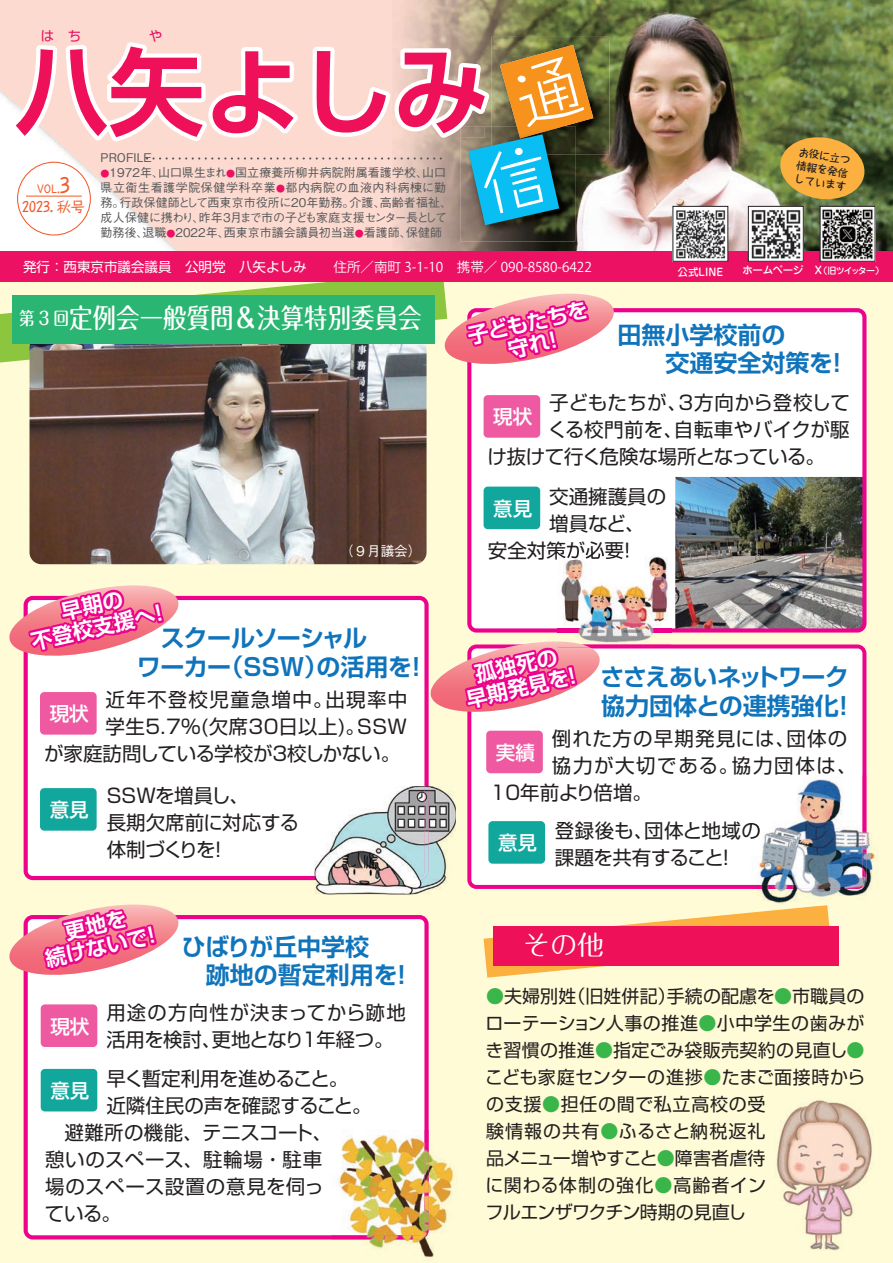
<style>
.page{position:relative;width:893px;height:1263px;background:#fff}
.page>*{position:absolute;margin:0;border:0;box-sizing:border-box;transform-origin:0 0}
.t1{font:700 94.95px "Shin Go Pr 5 De";color:#ee1059}
.t2{font:500 27px "Maru Fo Pro";color:#fff;scale:.87 1}
.t3{font:27px "Maru Fo Pro";color:#fff}
.t4{font:700 24px/28.5px "Shin Go Pr 5 De";color:#1074bc}
.t5{font:700 24px/28.5px "Shin Go Pr 5 De";letter-spacing:-.025em;color:#1074bc}
.t6{font:700 24px/28.5px "Shin Go Pr 5 De";letter-spacing:-.02em;color:#1074bc}
.t7{font:700 21px/22.5px "Shin Go Pr 5 De";color:#fff;text-align:center}
.t8{font:19.5px/27px "Shin Go Pr 5";color:#231f20}
.t9{font:19.5px "Shin Go Pr 5";letter-spacing:.02em;color:#231f20}
.t10{font:19.5px "Shin Go Pr 5";letter-spacing:-.025em;color:#231f20}
.t11{font:500 19.5px "Shin Go Pr 5";color:#fff}
.t12{font:19.5px "Shin Go Pr 5";letter-spacing:.065em;color:#231f20}
.t13{font:19.5px "Shin Go Pr 5";letter-spacing:.055em;color:#231f20}
.t14{font:19.5px "Shin Go Pr 5";letter-spacing:.08em;color:#231f20}
.t15{font:19.5px "Shin Go Pr 5";letter-spacing:.035em;color:#231f20}
.t16{font:19.5px "Shin Go Pr 5";letter-spacing:-.03em;color:#231f20}
.t17{font:18px/27px "Shin Go Pr 5";letter-spacing:.01em;color:#231f20}
.t18{font:500 13.95px "Taka Hand Std";color:#f15929}
.t19{font:13.5px "Koz Go Pr 6 N";color:#fff}
.t20{font:500 13.5px "Gothic BBB Pr 5";color:#fff}
.t21{font:500 12px/15px "Gothic BBB Pr 5";letter-spacing:.005em;color:#57585a}
.t22{font:500 10.8px "Taka Hand Std";color:#f15929}
.t23{font:700 10.5px/13.5px "Taka Hand Std De";color:#231f20;text-align:justify}
.t24{font:500 10.5px "Jun 34 Pro";color:#fff}
.t25{font:500 9px "Jun 34 Pro";letter-spacing:-.13em;color:#fff}
.s1{font-size:20.1px}
.s2{font-size:9px;color:#ec1163}
.s3{font-family:"Shin Go Pr 5"}
.s4{font-size:10.5px}
.s5{font-size:18px}
.s6{font-family:"Koz Go Pr 6 N";color:#3ab54a}
</style>
<div class="page">
<img style="left:0;top:0;width:893px;height:1263px">
<svg style="left:460px;top:45px;width:133px;height:180px;background:#798b70"></svg>
<h1 class="t1" style="left:14px;top:14px;width:476px">八矢よしみ</h1>
<p class="t22" style="left:37px;top:181px;width:35px">VOL.<span class="s1">3</span></p>
<p class="t18" style="left:22px;top:197px;width:64px">2023. 秋号</p>
<p class="t21" style="left:100px;top:149px;width:53px">PROFILE</p>
<p class="t21" style="left:100px;top:164px;width:353px"><span class="s2">●</span>1972年、山口県生まれ<span class="s2">●</span>国立療養所柳井病院附属看護学校、山口県立衛生看護学院保健学科卒業<span class="s2">●</span>都内病院の血液内科病棟に勤務。行政保健師として西東京市役所に20年勤務。介護、高齢者福祉、成人保健に携わり、昨年3月まで市の子ども家庭支援センター長として勤務後、退職<span class="s2">●</span>2022年、西東京市議会議員初当選<span class="s2">●</span>看護師、保健師</p>
<p class="t19" style="left:23px;top:260px;width:597px"><span class="s3">発行：西東京市議会議員　公明党　八矢よしみ　　</span>住所／南町 3-1-10　携帯／ 090-8580-6422　　</p>
<p class="t23" style="left:800px;top:144px;width:54px;rotate:9deg">お役に立つ情報を発信しています</p>
<p class="t24" style="left:678px;top:263px;width:47px">公式LINE</p>
<p class="t25" style="left:742px;top:263px;width:143px"><span class="s4">ホームページ X</span>（旧ツイッター）</p>
<h2 class="t2" style="left:19px;top:297px;width:464px"><span class="s5">第 3 回</span>定例会一般質問＆決算特別委員会</h2>
<p class="t20" style="left:340px;top:540px;width:83px">（９月議会）</p>
<p class="t7" style="left:24px;top:607px;width:142px;rotate:-13deg">早期の<br>不登校支援へ！</p>
<p class="t5" style="left:137px;top:622px;width:293px">　スクールソーシャル<br>ワーカー（SSW）の活用を！</p>
<p class="t12" style="left:106px;top:684px;width:303px">近年不登校児童急増中。出現率中</p>
<p class="t9" style="left:106px;top:711px;width:303px">学生5.7%(欠席30日以上)。SSW</p>
<p class="t8" style="left:44px;top:738px;width:357px">が家庭訪問している学校が3校しかない。</p>
<p class="t8" style="left:107px;top:780px;width:194px">SSWを増員し、<br>長期欠席前に対応する体制づくりを！</p>
<p class="t11" style="left:50px;top:698px;width:40px">現状</p>
<p class="t11" style="left:50px;top:794px;width:40px">意見</p>
<p class="t7" style="left:38px;top:925px;width:120px;rotate:-13deg">更地を<br>続けないで！</p>
<p class="t4" style="left:182px;top:930px;width:225px">ひばりが丘中学校<br>　跡地の暫定利用を!</p>
<p class="t8" style="left:106px;top:997px;width:301px">用途の方向性が決まってから跡地活用を検討、更地となり１年経つ。</p>
<p class="t16" style="left:106px;top:1062px;width:243px">早く暫定利用を進めること。</p>
<p class="t8" style="left:106px;top:1090px;width:267px">近隣住民の声を確認すること。</p>
<p class="t8" style="left:45px;top:1117px;width:288px">　避難所の機能、テニスコート、</p>
<p class="t15" style="left:45px;top:1143px;width:279px">憩いのスペース、駐輪場・駐車</p>
<p class="t8" style="left:45px;top:1171px;width:280px">場のスペース設置の意見を伺っ</p>
<p class="t8" style="left:45px;top:1198px;width:78px">ている。</p>
<p class="t11" style="left:50px;top:1010px;width:40px">現状</p>
<p class="t11" style="left:50px;top:1075px;width:40px">意見</p>
<p class="t7" style="left:465px;top:324px;width:124px;rotate:-13deg">子どもたちを守れ！</p>
<p class="t4" style="left:617px;top:318px;width:225px">田無小学校前の<br>　　交通安全対策を!</p>
<p class="t8" style="left:549px;top:388px;width:302px">子どもたちが、3方向から登校して</p>
<p class="t8" style="left:548px;top:415px;width:304px">くる校門前を、自転車やバイクが駆</p>
<p class="t10" style="left:488px;top:441px;width:339px">け抜けて行く危険な場所となっている。</p>
<p class="t8" style="left:549px;top:481px;width:118px">交通擁護員の</p>
<p class="t8" style="left:549px;top:508px;width:97px">増員など、</p>
<p class="t8" style="left:488px;top:535px;width:150px">安全対策が必要！</p>
<p class="t11" style="left:493px;top:401px;width:40px">現状</p>
<p class="t11" style="left:493px;top:492px;width:40px">意見</p>
<p class="t7" style="left:459px;top:665px;width:120px;rotate:-13deg">孤独死の<br>早期発見を！</p>
<p class="t6" style="left:600px;top:660px;width:256px">ささえあいネットワーク協力団体との連携強化！</p>
<p class="t13" style="left:552px;top:722px;width:297px">倒れた方の早期発見には、団体の</p>
<p class="t14" style="left:552px;top:749px;width:306px">協力が大切である。協力団体は、</p>
<p class="t8" style="left:491px;top:777px;width:163px">10年前より倍増。</p>
<p class="t11" style="left:496px;top:736px;width:40px">実績</p>
<p class="t11" style="left:498px;top:827px;width:40px">意見</p>
<p class="t8" style="left:555px;top:815px;width:207px">登録後も、団体と地域の課題を共有すること！</p>
<h2 class="t3" style="left:523px;top:924px;width:82px">その他</h2>
<p class="t17" style="left:485px;top:981px;width:381px"><span class="s6">●</span>夫婦別姓（旧姓併記）手続の配慮を<span class="s6">●</span>市職員のローテーション人事の推進<span class="s6">●</span>小中学生の歯みがき習慣の推進<span class="s6">●</span>指定ごみ袋販売契約の見直し<span class="s6">●</span>こども家庭センターの進捗<span class="s6">●</span>たまご面接時からの支援<span class="s6">●</span>担任の間で私立高校の受<br>験情報の共有<span class="s6">●</span>ふるさと納税返礼<br>品メニュー増やすこと<span class="s6">●</span>障害者虐待<br>に関わる体制の強化<span class="s6">●</span>高齢者イン<br>フルエンザワクチン時期の見直し</p>
</div>
